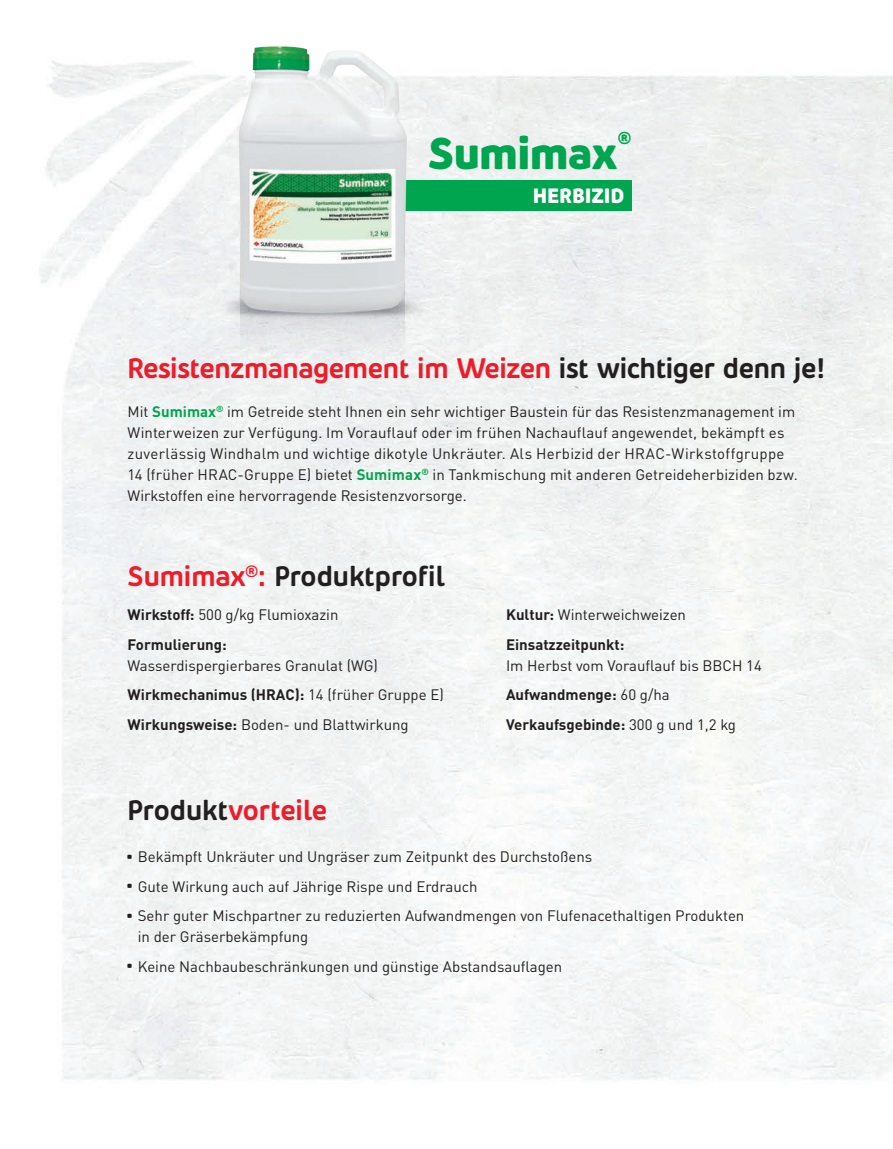
<style>
.page{position:relative;width:893px;height:1149px;background:#fff}
.page>*{position:absolute;margin:0;border:0;box-sizing:border-box;transform-origin:0 0}
.t1{font:700 45px "Pusia";color:#00a54f}
.t2{font:600 28.5px "Pusia";letter-spacing:-.015em;color:#ee1b29}
.t3{font:600 28.5px "Pusia";letter-spacing:-.005em;color:#231f20}
.t4{font:700 21px "Pusia";letter-spacing:.02em;color:#fff}
.t5{font:700 17.55px "Pusia";color:#00a54f}
.t6{font:15px/21px "DIN Pro";color:#231f20}
.t7{font:700 15px/29.5px "DIN Pro";color:#231f20}
.s1{color:#231f20}
.s2{font-weight:700;color:#00a54f}
.s3{color:#ee1b29}
.s4{font-weight:400}
.s5{font-weight:700}
.s6{font-family:"Pusia";font-weight:500;font-size:19.35px}
</style>
<div class="page">
<img style="left:39px;top:61px;width:854px;height:1019px">
<div style="left:390px;top:180px;width:241px;height:31px;background:#00a54f"></div>
<img style="left:165px;top:46px;width:306px;height:343px">
<h1 class="t1" style="left:428px;top:120px;width:191px">Sumimax</h1>
<p class="t5" style="left:618px;top:125px;width:15px">®</p>
<h3 class="t4" style="left:533px;top:180px;width:93px">HERBIZID</h3>
<h2 class="t2" style="left:128px;top:347px;width:699px">Resistenzmanagement im Weizen <span class="s1">ist wichtiger denn je!</span></h2>
<p class="t6" style="left:128px;top:399px;width:672px">Mit <span class="s2">Sumimax</span><sup>®</sup> im Getreide steht Ihnen ein sehr wichtiger Baustein für das Resistenzmanagement im Winterweizen zur Verfügung. Im Vorauflauf oder im frühen Nachauflauf angewendet, bekämpft es zuverlässig Windhalm und wichtige dikotyle Unkräuter. Als Herbizid der HRAC-Wirkstoffgruppe 14 (früher HRAC-Gruppe E) bietet <span class="s2">Sumimax</span><sup>®</sup> in Tankmischung mit anderen Getreideherbiziden bzw.<br>Wirkstoffen eine hervorragende Resistenzvorsorge.</p>
<h2 class="t3" style="left:128px;top:555px;width:319px"><span class="s3">Sumimax</span><sup>®</sup><span class="s3">:</span> Produktprofil</h2>
<p class="t7" style="left:128px;top:598px;width:212px">Wirkstoff: <span class="s4">500 g/kg Flumioxazin<br></span>Formulierung:</p>
<p class="t6" style="left:128px;top:648px;width:318px;line-height:29.5px">Wasserdispergierbares Granulat (WG)<br><span class="s5">Wirkmechanimus (HRAC):</span> 14 (früher Gruppe E)<br><span class="s5">Wirkungsweise:</span> Boden- und Blattwirkung</p>
<p class="t7" style="left:506px;top:598px;width:182px">Kultur: <span class="s4">Winterweichweizen<br></span>Einsatzzeitpunkt:</p>
<p class="t6" style="left:506px;top:648px;width:257px;line-height:29.5px">Im Herbst vom Vorauflauf bis BBCH 14<br><span class="s5">Aufwandmenge:</span> 60 g/ha<br><span class="s5">Verkaufsgebinde:</span> 300 g und 1,2 kg</p>
<h2 class="t2" style="left:128px;top:789px;width:201px"><span class="s1">Produkt</span>vorteile</h2>
<p class="t6" style="left:126px;top:844px;width:468px"><span class="s6">•</span> Bekämpft Unkräuter und Ungräser zum Zeitpunkt des Durchstoßens</p>
<p class="t6" style="left:126px;top:874px;width:353px"><span class="s6">•</span> Gute Wirkung auch auf Jährige Rispe und Erdrauch</p>
<p class="t6" style="left:138px;top:903px;width:608px;text-indent:-12px"><span class="s6">•</span> Sehr guter Mischpartner zu reduzierten Aufwandmengen von Flufenacethaltigen Produkten in der Gräserbekämpfung</p>
<p class="t6" style="left:126px;top:954px;width:438px"><span class="s6">•</span> Keine Nachbaubeschränkungen und günstige Abstandsauflagen</p>
</div>
